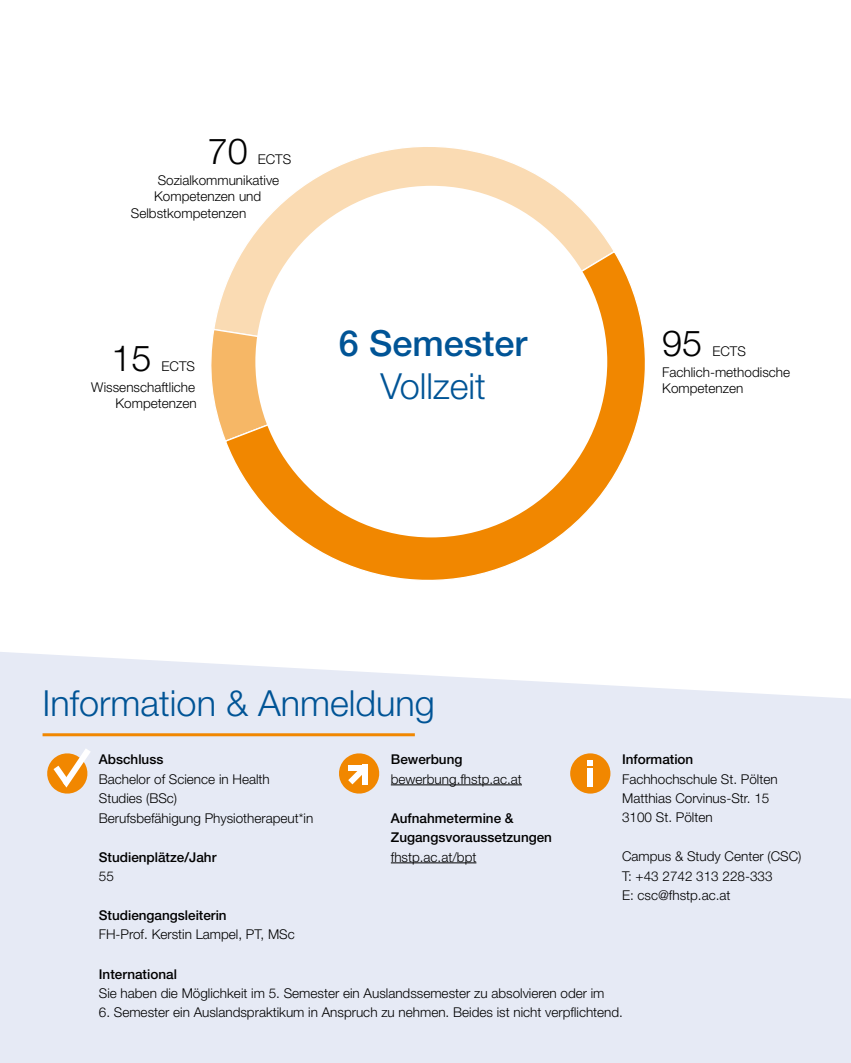
<style>
.page{position:relative;width:851px;height:1063px;background:#fff}
.page>*{position:absolute;margin:0;border:0;box-sizing:border-box;transform-origin:0 0}
.t1{font:300 36px "Helvetica Neue LT Pro";color:#005496}
.t2{font:500 36px "Helvetica Neue LT Pro";color:#005496}
.t3{font:300 36px "Helvetica Neue LT Pro";color:#000}
.t4{font:300 13.5px/19.5px "Helvetica Neue LT Pro";color:#000}
.t5{font:500 13.5px/19.5px "Helvetica Neue LT Pro";color:#000}
</style>
<div class="page">
<div style="left:0;top:652px;width:850px;height:411px;background:#e6eaf5"></div>
<hr style="left:391px;top:785px;width:131px;height:1px;background:#000">
<hr style="left:391px;top:863px;width:85px;height:1px;background:#000">
<svg style="left:337px;top:751px;width:44px;height:45px;background:#edb56f"></svg>
<div style="left:347px;top:765px;width:17px;height:6px;background:#fff"></div>
<div style="left:362px;top:765px;width:6px;height:20px;background:#fff"></div>
<svg style="left:45px;top:748px;width:46px;height:48px;background:#eec087"></svg>
<div style="left:570px;top:753px;width:40px;height:41px;background:#f18700;border-radius:50%"></div>
<div style="left:587px;top:769px;width:6px;height:18px;background:#fff"></div>
<svg style="left:587px;top:760px;width:6px;height:6px"></svg>
<hr style="left:43px;top:733px;width:372px;height:3px;background:#f18700">
<svg style="left:214px;top:147px;width:399px;height:181px"></svg>
<svg style="left:211px;top:328px;width:13px;height:107px"></svg>
<svg style="left:224px;top:250px;width:421px;height:330px"></svg>
<div style="left:255px;top:186px;width:352px;height:351px;background:#fff;border-radius:50%"></div>
<h1 class="t3" style="left:208px;top:129px;width:42px">70</h1>
<p class="t4" style="left:158px;top:149px;width:135px;line-height:21px;text-indent:100px">ECTS<br>Sozialkommunikative</p>
<p class="t4" style="left:131px;top:188px;width:132px;line-height:16.2px;text-indent:23px">Kompetenzen und<br>Selbstkompetenzen</p>
<h1 class="t3" style="left:111px;top:336px;width:42px">15</h1>
<p class="t4" style="left:91px;top:355px;width:105px;line-height:21px;text-align:right">ECTS<br>Wissenschaftliche</p>
<p class="t4" style="left:115px;top:393px;width:83px">Kompetenzen</p>
<h1 class="t2" style="left:339px;top:321px;width:190px">6 Semester</h1>
<h1 class="t1" style="left:380px;top:364px;width:107px">Vollzeit</h1>
<h1 class="t1" style="left:43px;top:681px;width:394px">Information &amp; Anmeldung</h1>
<h1 class="t3" style="left:662px;top:321px;width:42px">95</h1>
<p class="t4" style="left:662px;top:340px;width:129px;line-height:21px;text-align:center">ECTS<br>Fachlich-methodische</p>
<p class="t4" style="left:662px;top:378px;width:83px">Kompetenzen</p>
<p class="t5" style="left:622px;top:749px;width:73px">Information</p>
<p class="t4" style="left:622px;top:769px;width:157px">Fachhochschule St. Pölten<br>Matthias Corvinus-Str. 15<br>3100 St. Pölten</p>
<p class="t4" style="left:622px;top:847px;width:181px">Campus &amp; Study Center (CSC)<br>T: +43 2742 313 228-333<br>E: csc@fhstp.ac.at</p>
<p class="t5" style="left:99px;top:749px;width:66px">Abschluss</p>
<p class="t4" style="left:99px;top:769px;width:216px">Bachelor of Science in Health<br>Studies (BSc)<br>Berufsbefähigung Physiotherapeut*in</p>
<p class="t5" style="left:99px;top:847px;width:119px">Studienplätze/Jahr</p>
<p class="t4" style="left:99px;top:866px;width:17px">55</p>
<p class="t5" style="left:99px;top:905px;width:129px">Studiengangsleiterin</p>
<p class="t4" style="left:99px;top:925px;width:197px">FH-Prof. Kerstin Lampel, PT, MSc</p>
<p class="t5" style="left:99px;top:964px;width:80px">International</p>
<p class="t4" style="left:99px;top:983px;width:507px">Sie haben die Möglichkeit im 5. Semester ein Auslandssemester zu absolvieren oder im</p>
<p class="t4" style="left:99px;top:1003px;width:525px">6. Semester ein Auslandspraktikum in Anspruch zu nehmen. Beides ist nicht verpflichtend.</p>
<p class="t5" style="left:391px;top:749px;width:73px">Bewerbung</p>
<p class="t4" style="left:391px;top:769px;width:133px">bewerbung.fhstp.ac.at</p>
<p class="t5" style="left:391px;top:808px;width:163px">Aufnahmetermine &amp;<br>Zugangsvoraussetzungen</p>
<p class="t4" style="left:391px;top:847px;width:87px">fhstp.ac.at/bpt</p>
</div>
